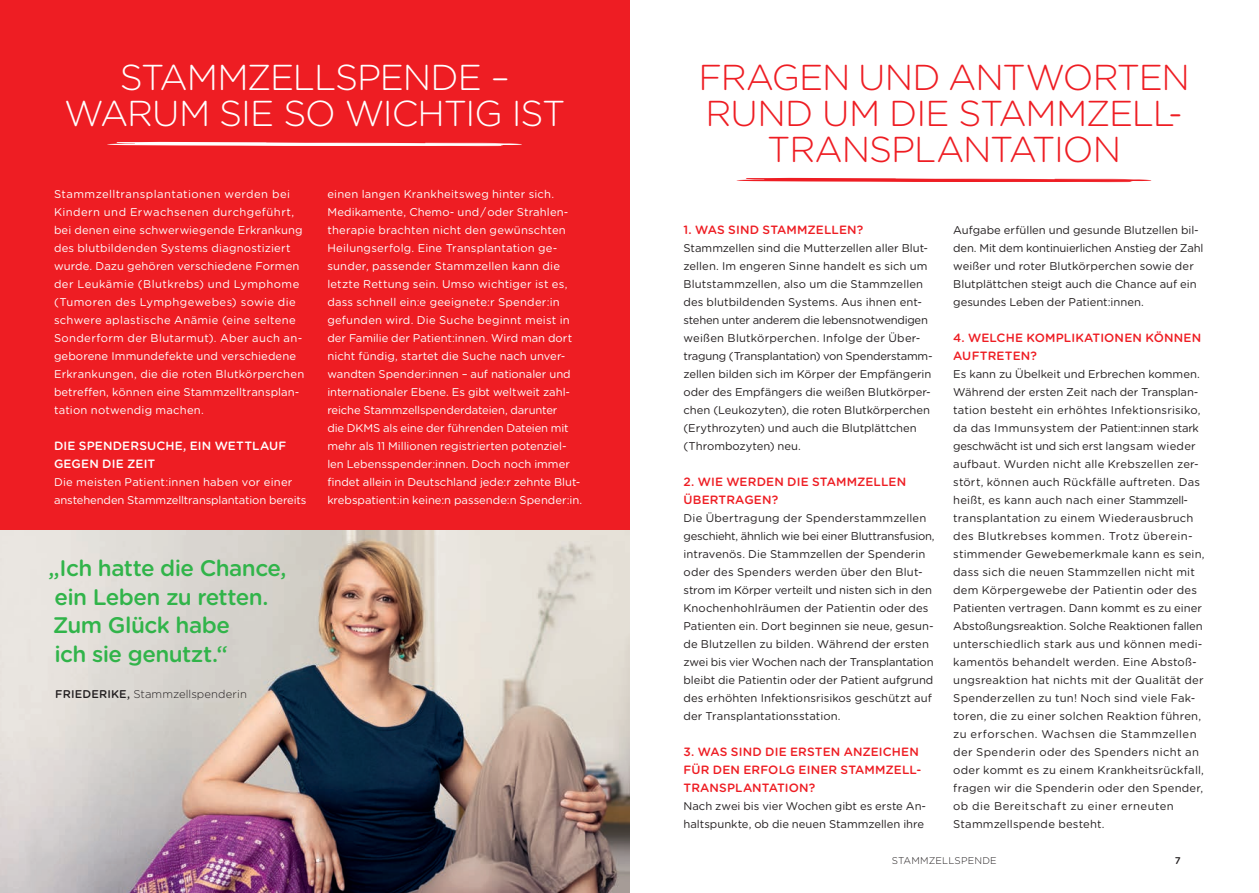
<style>
.page{position:relative;width:1259px;height:893px;background:#fff}
.page>*{position:absolute;margin:0;border:0;box-sizing:border-box;transform-origin:0 0}
.t1{font:300 36px/36px "Gotham Rounded";letter-spacing:-.035em;color:#ee1d23;text-align:center}
.t2{font:300 36px/36px "Gotham Rounded";letter-spacing:-.035em;color:#fff;text-align:center}
.t3{font:500 22.5px/28.5px "Gotham Rounded";letter-spacing:-.025em;color:#31b44a}
.t4{font:500 12px/18px "Gotham Rounded";letter-spacing:.01em;color:#ee1d23}
.t5{font:500 12px/18px "Gotham Rounded";letter-spacing:.015em;color:#fff}
.t6{font:11.25px/18px "Gotham Rounded";letter-spacing:.005em;color:#231f20}
.t7{font:11.25px/18px "Gotham Rounded";letter-spacing:.01em;color:#fff}
.t8{font:11.25px/18px "Gotham Rounded";letter-spacing:-.01em;color:#fff}
.t9{font:300 11.25px "Gotham Rounded";letter-spacing:.005em;color:#231f20}
.t10{font:300 9.75px "Gotham Rounded";letter-spacing:.015em;color:#231f20}
.t11{font:500 9.75px "Gotham Rounded";color:#231f20}
.s1{font-weight:500}
</style>
<div class="page">
<div style="left:0;top:0;width:629px;height:893px;background:#ee1d23"></div>
<img style="left:0;top:530px;width:629px;height:363px">
<svg style="left:107px;top:142px;width:415px;height:4px;background:#fac6c8"></svg>
<svg style="left:736px;top:178px;width:416px;height:4px;background:#f15559"></svg>
<h1 class="t2" style="left:64px;top:58px;width:503px">STAMMZELLSPENDE –<br>WARUM SIE SO WICHTIG IST</h1>
<p class="t7" style="left:54px;top:185px;width:252px">Stammzelltransplantationen werden bei Kindern und Erwachsenen durchgeführt, bei denen eine schwerwiegende Erkrankung des blutbildenden Systems diagnostiziert wurde. Dazu gehören verschiedene Formen der Leukämie (Blutkrebs) und Lymphome (Tumoren des Lymphgewebes) sowie die schwere aplastische Anämie (eine seltene Sonderform der Blutarmut). Aber auch an&shy;geborene Immundefekte und verschiedene Erkrankungen, die die roten Blutkörperchen betreffen, können eine Stammzelltransplan&shy;tation notwendig machen.</p>
<p class="t5" style="left:54px;top:436px;width:234px">DIE SPENDERSUCHE, EIN WETTLAUF<br>GEGEN DIE ZEIT</p>
<p class="t8" style="left:54px;top:473px;width:254px">Die meisten Patient:innen haben vor einer anstehenden Stammzelltransplantation bereits</p>
<h2 class="t3" style="left:48px;top:553px;width:240px">„Ich hatte die Chance, ein Leben zu retten.<br>Zum Glück habe<br>ich sie genutzt.“</h2>
<p class="t9" style="left:55px;top:686px;width:193px"><span class="s1">FRIEDERIKE,</span> Stammzellspenderin</p>
<p class="t7" style="left:327px;top:185px;width:256px">einen langen Krankheitsweg hinter sich.<br>Medikamente, Chemo- und / oder Strahlen&shy;therapie brachten nicht den gewünschten Heilungserfolg. Eine Transplantation ge&shy;sunder, passender Stammzellen kann die letzte Rettung sein. Umso wichtiger ist es, dass schnell ein:e geeignete:r Spender:in gefunden wird. Die Suche beginnt meist in der Familie der Patient:innen. Wird man dort nicht fündig, startet die Suche nach unver&shy;wandten Spender:innen – auf nationaler und internationaler Ebene. Es gibt weltweit zahl&shy;reiche Stammzellspenderdateien, darunter<br>die DKMS als eine der führenden Dateien mit mehr als 11 Millionen registrierten potenziel&shy;len Lebensspender:innen. Doch noch immer findet allein in Deutschland jede:r zehnte Blut&shy;krebspatient:in keine:n passende:n Spender:in.</p>
<h1 class="t1" style="left:698px;top:58px;width:493px">FRAGEN UND ANTWORTEN<br>RUND UM DIE STAMMZELL-<br>TRANSPLANTATION</h1>
<p class="t4" style="left:683px;top:220px;width:181px">1. WAS SIND STAMMZELLEN?</p>
<p class="t6" style="left:683px;top:239px;width:251px">Stammzellen sind die Mutterzellen aller Blut&shy;zellen. Im engeren Sinne handelt es sich um Blutstammzellen, also um die Stammzellen des blutbildenden Systems. Aus ihnen ent&shy;stehen unter anderem die lebensnotwendigen weißen Blutkörperchen. Infolge der Über&shy;tragung (Transplantation) von Spenderstamm&shy;zellen bilden sich im Körper der Empfängerin oder des Empfängers die weißen Blutkörper&shy;chen (Leukozyten), die roten Blutkörperchen (Erythrozyten) und auch die Blutplättchen (Thrombozyten) neu.</p>
<p class="t4" style="left:683px;top:472px;width:224px">2. WIE WERDEN DIE STAMMZELLEN<br>ÜBERTRAGEN?</p>
<p class="t6" style="left:683px;top:509px;width:253px">Die Übertragung der Spenderstammzellen geschieht, ähnlich wie bei einer Bluttransfusion, intravenös. Die Stammzellen der Spenderin oder des Spenders werden über den Blut&shy;strom im Körper verteilt und nisten sich in den Knochenhohlräumen der Patientin oder des Patienten ein. Dort beginnen sie neue, gesun&shy;de Blutzellen zu bilden. Während der ersten zwei bis vier Wochen nach der Transplantation bleibt die Patientin oder der Patient aufgrund des erhöhten Infektionsrisikos geschützt auf der Transplantationsstation.</p>
<p class="t4" style="left:683px;top:742px;width:239px">3. WAS SIND DIE ERSTEN ANZEICHEN<br>FÜR DEN ERFOLG EINER STAMMZELL-<br>TRANSPLANTATION?</p>
<p class="t6" style="left:683px;top:797px;width:243px">Nach zwei bis vier Wochen gibt es erste An&shy;haltspunkte, ob die neuen Stammzellen ihre</p>
<p class="t6" style="left:953px;top:221px;width:252px">Aufgabe erfüllen und gesunde Blutzellen bil&shy;den. Mit dem kontinuierlichen Anstieg der Zahl weißer und roter Blutkörperchen sowie der Blutplättchen steigt auch die Chance auf ein gesundes Leben der Patient:innen.</p>
<p class="t4" style="left:953px;top:328px;width:249px">4. WELCHE KOMPLIKATIONEN KÖNNEN<br>AUFTRETEN?</p>
<p class="t6" style="left:953px;top:365px;width:253px">Es kann zu Übelkeit und Erbrechen kommen.<br>Während der ersten Zeit nach der Transplan&shy;tation besteht ein erhöhtes Infektionsrisiko, da das Immunsystem der Patient:innen stark geschwächt ist und sich erst langsam wieder aufbaut. Wurden nicht alle Krebszellen zer&shy;stört, können auch Rückfälle auftreten. Das heißt, es kann auch nach einer Stammzell&shy;transplantation zu einem Wiederausbruch des Blutkrebses kommen. Trotz überein&shy;stimmender Gewebemerkmale kann es sein, dass sich die neuen Stammzellen nicht mit dem Körpergewebe der Patientin oder des Patienten vertragen. Dann kommt es zu einer Abstoßungsreaktion. Solche Reaktionen fallen unterschiedlich stark aus und können medi&shy;kamentös behandelt werden. Eine Abstoß&shy;ungsreaktion hat nichts mit der Qualität der Spenderzellen zu tun! Noch sind viele Fak&shy;toren, die zu einer solchen Reaktion führen, zu erforschen. Wachsen die Stammzellen der Spenderin oder des Spenders nicht an oder kommt es zu einem Krankheitsrückfall, fragen wir die Spenderin oder den Spender, ob die Bereitschaft zu einer erneuten Stammzellspende besteht.</p>
<p class="t10" style="left:891px;top:854px;width:106px">STAMMZELLSPENDE</p>
<p class="t11" style="left:1175px;top:854px;width:7px">7</p>
</div>
